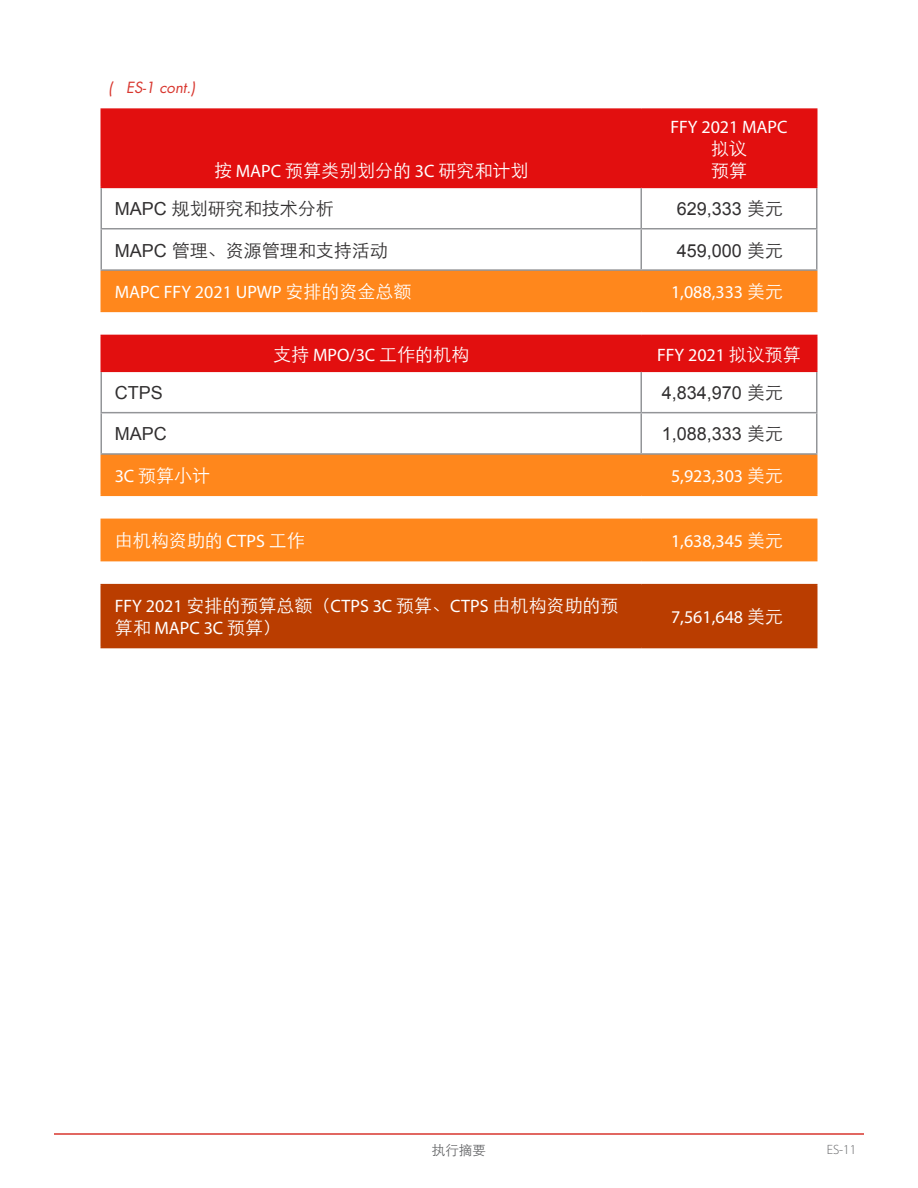
<style>
.page{position:relative;width:918px;height:1188px;background:#fff}
.page>*{position:absolute;margin:0;border:0;box-sizing:border-box;transform-origin:0 0}
.Table_Header{font:18px/21.6px "Myriad Pro";color:#fff}
.Table_Header-2{font:300 18px "ST Heiti SC";color:#fff}
.t1{font:18px "Arial";color:#312f30}
.t2{font:300 18px "ST Heiti SC";color:#312f30}
.t3{font:italic 15px "Futura Std";color:#d8362e}
.t4{font:300 13.5px "Myriad Pro";color:#636466}
.t5{font:300 13.5px "ST Heiti SC";color:#636466}
.s1{font-family:"Myriad Pro";font-weight:400}
.s2{font-family:"Arial";font-weight:400}
.s3{font-family:"ST Heiti SC";font-weight:300}
</style>
<div class="page">
<hr style="left:54px;top:1133px;width:810px;height:2px;background:#d8362e">
<div style="left:102px;top:110px;width:714px;height:77px;background:#e20f0f"></div>
<div style="left:102px;top:271px;width:714px;height:40px;background:#ff871c"></div>
<hr style="left:100px;top:110px;width:2px;height:77px;background:#e20f0f">
<hr style="left:100px;top:108px;width:541px;height:2px;background:#e20f0f">
<hr style="left:641px;top:108px;width:177px;height:2px;background:#e20f0f">
<hr style="left:640px;top:110px;width:2px;height:77px;background:#e20f0f">
<hr style="left:816px;top:110px;width:2px;height:77px;background:#e20f0f">
<hr style="left:100px;top:187px;width:541px;height:1px;background:#e20f0f">
<hr style="left:641px;top:187px;width:177px;height:1px;background:#e20f0f">
<hr style="left:100px;top:311px;width:541px;height:1px;background:#ff871c">
<hr style="left:641px;top:311px;width:177px;height:1px;background:#ff871c">
<hr style="left:100px;top:271px;width:2px;height:40px;background:#ff871c">
<hr style="left:640px;top:271px;width:2px;height:40px;background:#ff871c">
<hr style="left:816px;top:271px;width:2px;height:40px;background:#ff871c">
<hr style="left:100px;top:188px;width:2px;height:40px;background:#939598">
<hr style="left:640px;top:188px;width:2px;height:40px;background:#939598">
<hr style="left:816px;top:188px;width:2px;height:40px;background:#939598">
<hr style="left:100px;top:228px;width:541px;height:2px;background:#939598">
<hr style="left:100px;top:230px;width:2px;height:39px;background:#939598">
<hr style="left:641px;top:228px;width:177px;height:2px;background:#939598">
<hr style="left:640px;top:230px;width:2px;height:39px;background:#939598">
<hr style="left:816px;top:230px;width:2px;height:39px;background:#939598">
<hr style="left:100px;top:269px;width:541px;height:2px;background:#939598">
<hr style="left:641px;top:269px;width:177px;height:2px;background:#939598">
<div style="left:102px;top:336px;width:714px;height:35px;background:#e20f0f"></div>
<div style="left:102px;top:455px;width:714px;height:40px;background:#ff871c"></div>
<hr style="left:100px;top:336px;width:2px;height:35px;background:#e20f0f">
<hr style="left:100px;top:335px;width:541px;height:1px;background:#e20f0f">
<hr style="left:641px;top:335px;width:177px;height:1px;background:#e20f0f">
<hr style="left:640px;top:336px;width:2px;height:35px;background:#e20f0f">
<hr style="left:816px;top:336px;width:2px;height:35px;background:#e20f0f">
<hr style="left:100px;top:371px;width:541px;height:1px;background:#e20f0f">
<hr style="left:641px;top:371px;width:177px;height:1px;background:#e20f0f">
<hr style="left:100px;top:495px;width:541px;height:1px;background:#ff871c">
<hr style="left:641px;top:495px;width:177px;height:1px;background:#ff871c">
<hr style="left:100px;top:455px;width:2px;height:40px;background:#ff871c">
<hr style="left:640px;top:455px;width:2px;height:40px;background:#ff871c">
<hr style="left:816px;top:455px;width:2px;height:40px;background:#ff871c">
<hr style="left:100px;top:372px;width:2px;height:40px;background:#939598">
<hr style="left:640px;top:372px;width:2px;height:40px;background:#939598">
<hr style="left:816px;top:372px;width:2px;height:40px;background:#939598">
<hr style="left:100px;top:412px;width:541px;height:1px;background:#939598">
<hr style="left:100px;top:413px;width:2px;height:40px;background:#939598">
<hr style="left:641px;top:412px;width:177px;height:1px;background:#939598">
<hr style="left:640px;top:413px;width:2px;height:40px;background:#939598">
<hr style="left:816px;top:413px;width:2px;height:40px;background:#939598">
<hr style="left:100px;top:453px;width:541px;height:2px;background:#939598">
<hr style="left:641px;top:453px;width:177px;height:2px;background:#939598">
<div style="left:102px;top:520px;width:714px;height:40px;background:#ff871c"></div>
<hr style="left:100px;top:519px;width:541px;height:1px;background:#ff871c">
<hr style="left:641px;top:519px;width:177px;height:1px;background:#ff871c">
<hr style="left:100px;top:560px;width:541px;height:1px;background:#ff871c">
<hr style="left:641px;top:560px;width:177px;height:1px;background:#ff871c">
<hr style="left:100px;top:520px;width:2px;height:40px;background:#ff871c">
<hr style="left:640px;top:520px;width:2px;height:40px;background:#ff871c">
<hr style="left:816px;top:520px;width:2px;height:40px;background:#ff871c">
<div style="left:102px;top:585px;width:714px;height:62px;background:#ba3d00"></div>
<hr style="left:100px;top:584px;width:541px;height:1px;background:#ba3d00">
<hr style="left:641px;top:584px;width:177px;height:1px;background:#ba3d00">
<hr style="left:100px;top:647px;width:541px;height:1px;background:#ba3d00">
<hr style="left:641px;top:647px;width:177px;height:1px;background:#ba3d00">
<hr style="left:100px;top:585px;width:2px;height:62px;background:#ba3d00">
<hr style="left:640px;top:585px;width:2px;height:62px;background:#ba3d00">
<hr style="left:816px;top:585px;width:2px;height:62px;background:#ba3d00">
<p class="t3" style="left:108px;top:78px;width:89px">(表 ES-1 cont.)</p>
<p class="Table_Header-2" style="left:214px;top:155px;width:316px">按 <span class="s1">MAPC</span> 预算类别划分的 <span class="s1">3C</span> 研究和计划</p>
<p class="Table_Header" style="left:670px;top:117px;width:119px">FFY 2021 MAPC</p>
<p class="Table_Header-2" style="left:711px;top:133px;width:37px">拟议</p>
<p class="Table_Header-2" style="left:711px;top:155px;width:37px">预算</p>
<p class="t2" style="left:115px;top:193px;width:221px"><span class="s2">MAPC</span> 规划研究和技术分析</p>
<p class="t1" style="left:677px;top:197px;width:108px">629,333 <span class="s3">美元</span></p>
<p class="t2" style="left:115px;top:235px;width:275px"><span class="s2">MAPC</span> 管理、资源管理和支持活动</p>
<p class="t1" style="left:677px;top:238px;width:108px">459,000 <span class="s3">美元</span></p>
<p class="Table_Header" style="left:115px;top:281px;width:298px">MAPC FFY 2021 UPWP <span class="s3">安排的资金总额</span></p>
<p class="Table_Header" style="left:671px;top:281px;width:113px">1,088,333 <span class="s3">美元</span></p>
<p class="Table_Header-2" style="left:273px;top:338px;width:197px">支持 <span class="s1">MPO/3C</span> 工作的机构</p>
<p class="Table_Header" style="left:657px;top:344px;width:145px">FFY 2021 <span class="s3">拟议预算</span></p>
<p class="t1" style="left:115px;top:380px;width:50px">CTPS</p>
<p class="t1" style="left:662px;top:381px;width:123px">4,834,970 <span class="s3">美元</span></p>
<p class="t1" style="left:115px;top:422px;width:54px">MAPC</p>
<p class="t1" style="left:662px;top:422px;width:123px">1,088,333 <span class="s3">美元</span></p>
<p class="Table_Header-2" style="left:115px;top:460px;width:97px"><span class="s1">3C</span> 预算小计</p>
<p class="Table_Header" style="left:671px;top:465px;width:113px">5,923,303 <span class="s3">美元</span></p>
<p class="Table_Header-2" style="left:115px;top:525px;width:191px">由机构资助的 <span class="s1">CTPS</span> 工作</p>
<p class="Table_Header" style="left:671px;top:531px;width:113px">1,638,345 <span class="s3">美元</span></p>
<p class="Table_Header" style="left:115px;top:596px;width:505px">FFY 2021 <span class="s3">安排的预算总额（</span>CTPS 3C <span class="s3">预算、</span>CTPS <span class="s3">由机构资助的预算和</span> MAPC 3C <span class="s3">预算）</span></p>
<p class="Table_Header" style="left:671px;top:607px;width:113px">7,561,648 <span class="s3">美元</span></p>
<p class="t5" style="left:432px;top:1138px;width:55px">执行摘要</p>
<p class="t4" style="left:827px;top:1142px;width:31px">ES-11</p>
</div>
